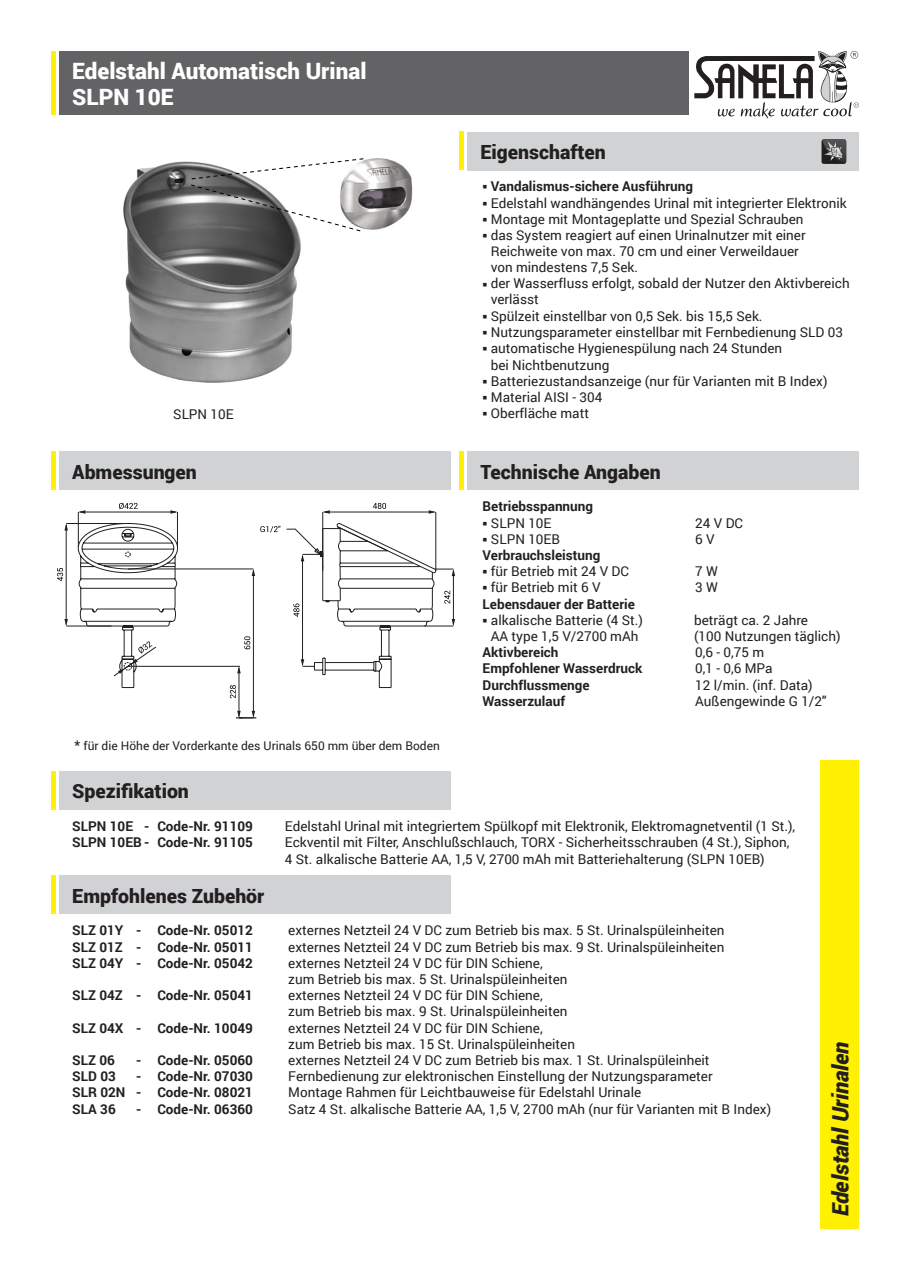
<style>
.page{position:relative;width:910px;height:1280px;background:#fff}
.page>*{position:absolute;margin:0;border:0;box-sizing:border-box;transform-origin:0 0}
.t1{font:900 22.5px/26.2px "Roboto";color:#fff}
.t2{font:italic 900 22.5px "Roboto";letter-spacing:-.005em;color:#231f20}
.t3{font:900 19.5px "Roboto";color:#231f20}
.t4{font:13.5px/16.2px "Roboto";color:#231f20}
.t5{font:700 13.5px "Roboto";color:#231f20}
.t6{font:12px "Roboto";color:#231f20}
.s1{font-size:13.5px}
</style>
<div class="page">
<div style="left:60px;top:51px;width:629px;height:64px;background:#636366"></div>
<div style="left:468px;top:133px;width:391px;height:38px;background:#d1d2d4"></div>
<div style="left:60px;top:772px;width:391px;height:38px;background:#d1d2d4"></div>
<div style="left:60px;top:452px;width:391px;height:38px;background:#d1d2d4"></div>
<div style="left:821px;top:760px;width:38px;height:469px;background:#fff101"></div>
<svg style="left:694px;top:51px;width:165px;height:68px"></svg>
<hr style="left:51px;top:51px;width:4px;height:64px;background:#fff101">
<hr style="left:51px;top:452px;width:4px;height:38px;background:#fff101">
<hr style="left:51px;top:772px;width:4px;height:38px;background:#fff101">
<hr style="left:459px;top:132px;width:4px;height:38px;background:#fff101">
<div style="left:468px;top:452px;width:391px;height:38px;background:#d1d2d4"></div>
<hr style="left:459px;top:452px;width:4px;height:38px;background:#fff101">
<div style="left:60px;top:876px;width:391px;height:38px;background:#d1d2d4"></div>
<hr style="left:51px;top:876px;width:4px;height:38px;background:#fff101">
<svg style="left:821px;top:139px;width:25px;height:25px"></svg>
<img style="left:123px;top:161px;width:178px;height:222px">
<img style="left:364px;top:158px;width:49px;height:72px">
<svg style="left:190px;top:158px;width:174px;height:74px"></svg>
<hr style="left:177px;top:512px;width:1px;height:35px;background:#231f20">
<hr style="left:78px;top:512px;width:1px;height:35px;background:#231f20">
<hr style="left:80px;top:512px;width:96px;height:1px;background:#231f20">
<svg style="left:78px;top:510px;width:7px;height:4px"></svg>
<svg style="left:170px;top:510px;width:7px;height:4px"></svg>
<svg style="left:119px;top:503px;width:19px;height:6px"></svg>
<hr style="left:128px;top:569px;width:125px;height:1px;background:#231f20">
<hr style="left:253px;top:570px;width:1px;height:146px;background:#231f20">
<svg style="left:252px;top:569px;width:3px;height:7px"></svg>
<svg style="left:244px;top:636px;width:6px;height:13px"></svg>
<hr style="left:128px;top:666px;width:111px;height:1px;background:#231f20">
<hr style="left:239px;top:668px;width:1px;height:48px;background:#231f20">
<svg style="left:237px;top:666px;width:4px;height:7px"></svg>
<svg style="left:236px;top:711px;width:20px;height:8px"></svg>
<svg style="left:230px;top:685px;width:6px;height:13px"></svg>
<hr style="left:66px;top:626px;width:45px;height:1px;background:#231f20">
<hr style="left:66px;top:523px;width:62px;height:1px;background:#231f20">
<hr style="left:66px;top:525px;width:1px;height:100px;background:#231f20">
<svg style="left:64px;top:523px;width:4px;height:7px"></svg>
<svg style="left:64px;top:619px;width:4px;height:7px"></svg>
<svg style="left:57px;top:568px;width:6px;height:13px"></svg>
<svg style="left:260px;top:526px;width:20px;height:6px"></svg>
<svg style="left:286px;top:522px;width:169px;height:166px"></svg>
<svg style="left:77px;top:523px;width:101px;height:165px"></svg>
<hr style="left:322px;top:512px;width:1px;height:59px;background:#231f20">
<hr style="left:436px;top:512px;width:1px;height:59px;background:#231f20">
<hr style="left:324px;top:512px;width:110px;height:1px;background:#231f20">
<svg style="left:429px;top:510px;width:7px;height:4px"></svg>
<svg style="left:323px;top:510px;width:7px;height:4px"></svg>
<svg style="left:373px;top:503px;width:13px;height:6px"></svg>
<h1 class="t1" style="left:72px;top:57px;width:296px">Edelstahl Automatisch Urinal<br>SLPN 10E</h1>
<p class="t4" style="left:173px;top:406px;width:62px">SLPN 10E</p>
<h2 class="t3" style="left:72px;top:458px;width:126px">Abmessungen</h2>
<p class="t6" style="left:74px;top:737px;width:367px"><span class="s1">*</span> für die Höhe der Vorderkante des Urinals 650 mm über dem Boden</p>
<h2 class="t3" style="left:72px;top:778px;width:118px">Spezifikation</h2>
<h2 class="t3" style="left:480px;top:139px;width:127px">Eigenschaften</h2>
<p class="t5" style="left:483px;top:177px;width:212px">○ Vandalismus-sichere Ausführung</p>
<p class="t4" style="left:483px;top:194px;width:366px">○ Edelstahl wandhängendes Urinal mit integrierter Elektronik</p>
<p class="t4" style="left:483px;top:210px;width:322px">○ Montage mit Montageplatte und Spezial Schrauben</p>
<p class="t4" style="left:491px;top:227px;width:316px;text-indent:-8px">○ das System reagiert auf einen Urinalnutzer mit einer<br>Reichweite von max. 70 cm und einer Verweildauer von mindestens 7,5 Sek.</p>
<p class="t4" style="left:491px;top:274px;width:360px;text-indent:-8px">○ der Wasserfluss erfolgt, sobald der Nutzer den Aktivbereich verlässt</p>
<p class="t4" style="left:483px;top:308px;width:281px">○ Spülzeit einstellbar von 0,5 Sek. bis 15,5 Sek.</p>
<p class="t4" style="left:483px;top:324px;width:362px">○ Nutzungsparameter einstellbar mit Fernbedienung SLD 03</p>
<p class="t4" style="left:491px;top:340px;width:293px;text-indent:-8px">○ automatische Hygienespülung nach 24 Stunden bei Nichtbenutzung</p>
<p class="t4" style="left:483px;top:372px;width:346px">○ Batteriezustandsanzeige (nur für Varianten mit B Index)</p>
<p class="t4" style="left:483px;top:389px;width:121px">○ Material AISI - 304</p>
<p class="t4" style="left:483px;top:405px;width:108px">○ Oberfläche matt</p>
<h2 class="t3" style="left:480px;top:458px;width:182px">Technische Angaben</h2>
<p class="t5" style="left:483px;top:497px;width:112px">Betriebsspannung</p>
<p class="t4" style="left:483px;top:514px;width:70px">○ SLPN 10E</p>
<p class="t4" style="left:695px;top:514px;width:49px">24 V DC</p>
<p class="t4" style="left:483px;top:530px;width:79px">○ SLPN 10EB</p>
<p class="t4" style="left:695px;top:530px;width:21px">6 V</p>
<p class="t5" style="left:483px;top:546px;width:119px">Verbrauchsleistung</p>
<p class="t4" style="left:483px;top:563px;width:148px">○ für Betrieb mit 24 V DC</p>
<p class="t4" style="left:695px;top:563px;width:24px">7 W</p>
<p class="t4" style="left:483px;top:579px;width:120px">○ für Betrieb mit 6 V</p>
<p class="t4" style="left:695px;top:579px;width:24px">3 W</p>
<p class="t5" style="left:483px;top:594px;width:154px">Lebensdauer der Batterie</p>
<p class="t4" style="left:483px;top:611px;width:162px">○ alkalische Batterie (4 St.)</p>
<p class="t4" style="left:694px;top:611px;width:115px">beträgt ca. 2 Jahre</p>
<p class="t4" style="left:491px;top:628px;width:149px">AA type 1,5 V/2700 mAh</p>
<p class="t4" style="left:694px;top:628px;width:148px">(100 Nutzungen täglich)</p>
<p class="t5" style="left:483px;top:643px;width:77px">Aktivbereich</p>
<p class="t4" style="left:695px;top:644px;width:70px">0,6 - 0,75 m</p>
<p class="t5" style="left:483px;top:659px;width:161px">Empfohlener Wasserdruck</p>
<p class="t4" style="left:695px;top:660px;width:79px">0,1 - 0,6 MPa</p>
<p class="t5" style="left:483px;top:675px;width:108px">Durchflussmenge</p>
<p class="t4" style="left:695px;top:676px;width:119px">12 l/min. (inf. Data)</p>
<p class="t5" style="left:483px;top:691px;width:84px">Wasserzulauf</p>
<p class="t4" style="left:695px;top:692px;width:133px">Außengewinde G 1/2"</p>
<p class="t5" style="left:72px;top:817px;width:182px">SLPN 10E - Code-Nr. 91109</p>
<p class="t4" style="left:285px;top:818px;width:512px">Edelstahl Urinal mit integriertem Spülkopf mit Elektronik, Elektromagnetventil (1 St.),</p>
<p class="t5" style="left:72px;top:833px;width:182px">SLPN 10EB - Code-Nr. 91105</p>
<p class="t4" style="left:285px;top:834px;width:506px">Eckventil mit Filter, Anschlußschlauch, TORX - Sicherheitsschrauben (4 St.), Siphon,<br>4 St. alkalische Batterie AA, 1,5 V, 2700 mAh mit Batteriehalterung (SLPN 10EB)</p>
<h2 class="t3" style="left:72px;top:882px;width:194px">Empfohlenes Zubehör</h2>
<p class="t5" style="left:72px;top:921px;width:182px">SLZ 01Y - Code-Nr. 05012</p>
<p class="t4" style="left:288px;top:922px;width:438px">externes Netzteil 24 V DC zum Betrieb bis max. 5 St. Urinalspüleinheiten</p>
<p class="t5" style="left:72px;top:937px;width:182px">SLZ 01Z - Code-Nr. 05011</p>
<p class="t4" style="left:288px;top:938px;width:438px">externes Netzteil 24 V DC zum Betrieb bis max. 9 St. Urinalspüleinheiten</p>
<p class="t5" style="left:72px;top:953px;width:182px">SLZ 04Y - Code-Nr. 05042</p>
<p class="t4" style="left:288px;top:954px;width:281px">externes Netzteil 24 V DC für DIN Schiene, zum Betrieb bis max. 5 St. Urinalspüleinheiten</p>
<p class="t5" style="left:72px;top:986px;width:182px">SLZ 04Z - Code-Nr. 05041</p>
<p class="t4" style="left:288px;top:987px;width:281px">externes Netzteil 24 V DC für DIN Schiene, zum Betrieb bis max. 9 St. Urinalspüleinheiten</p>
<p class="t5" style="left:72px;top:1018px;width:182px">SLZ 04X - Code-Nr. 10049</p>
<p class="t4" style="left:288px;top:1019px;width:288px">externes Netzteil 24 V DC für DIN Schiene,<br>zum Betrieb bis max. 15 St. Urinalspüleinheiten</p>
<p class="t5" style="left:72px;top:1051px;width:44px">SLZ 06</p>
<p class="t5" style="left:136px;top:1051px;width:118px">- Code-Nr. 05060</p>
<p class="t4" style="left:288px;top:1052px;width:423px">externes Netzteil 24 V DC zum Betrieb bis max. 1 St. Urinalspüleinheit</p>
<p class="t5" style="left:72px;top:1067px;width:45px">SLD 03</p>
<p class="t5" style="left:136px;top:1067px;width:118px">- Code-Nr. 07030</p>
<p class="t4" style="left:288px;top:1068px;width:426px">Fernbedienung zur elektronischen Einstellung der Nutzungsparameter</p>
<p class="t5" style="left:72px;top:1083px;width:182px">SLR 02N - Code-Nr. 08021</p>
<p class="t4" style="left:288px;top:1084px;width:354px">Montage Rahmen für Leichtbauweise für Edelstahl Urinale</p>
<p class="t5" style="left:72px;top:1099px;width:45px">SLA 36</p>
<p class="t5" style="left:136px;top:1099px;width:118px">- Code-Nr. 06360</p>
<p class="t4" style="left:288px;top:1100px;width:484px">Satz 4 St. alkalische Batterie AA, 1,5 V, 2700 mAh (nur für Varianten mit B Index)</p>
<h1 class="t2" style="left:825px;top:1216px;width:176px;rotate:-90deg">Edelstahl Urinalen</h1>
</div>
